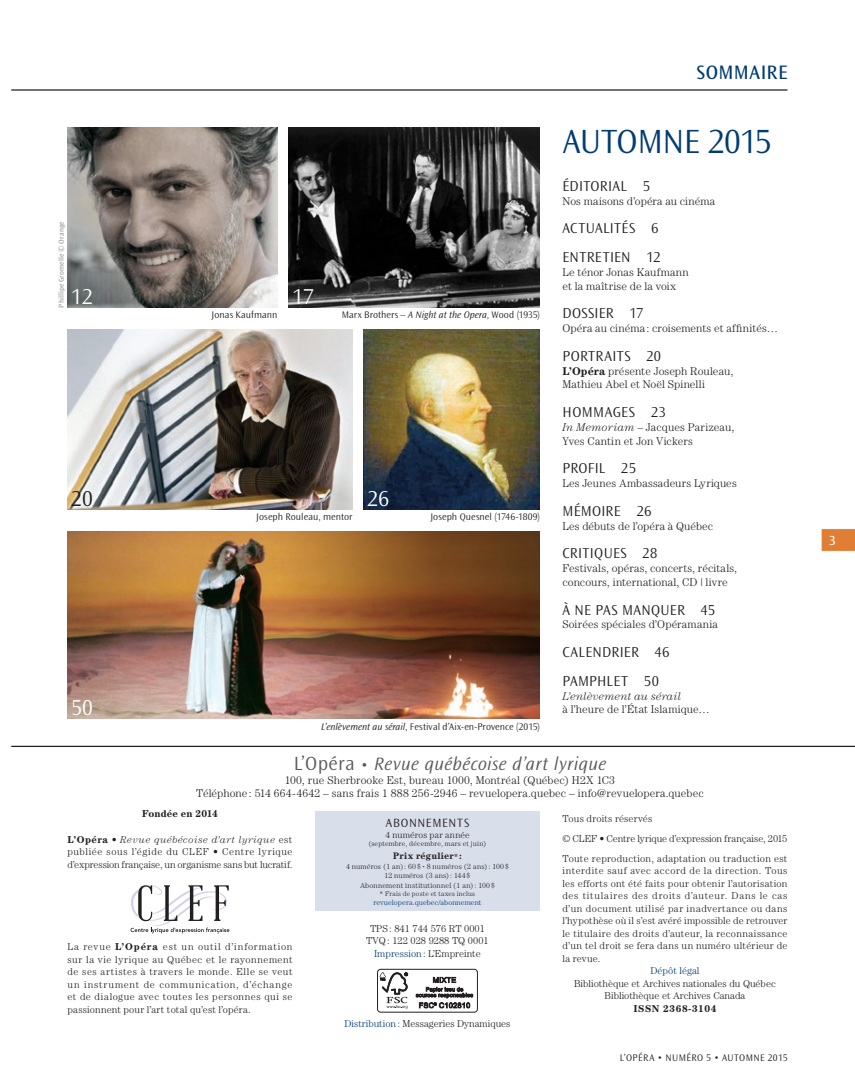
<style>
.page{position:relative;width:855px;height:1080px;background:#fff}
.page>*{position:absolute;margin:0;border:0;box-sizing:border-box;transform-origin:0 0}
.t1{font:300 35px "Ocean Sans Std Opera";letter-spacing:-.02em;color:#003c72}
.t2{font:300 22.5px "Ocean Sans Std Opera";color:#fff}
.t3{font:300 22.5px "Ocean Sans Std Opera";color:#231f20}
.t4{font:20.25px "Ocean Sans Std Opera";letter-spacing:.02em;color:#003c72}
.t5{font:italic 300 18.75px "Ocean Sans Std Opera";letter-spacing:.02em;color:#57585a}
.t6{font:300 15px/28.8px "Ocean Sans Std Opera";letter-spacing:.02em;color:#231f20}
.t7{font:13.75px "Ocean Sans Std Opera";color:#fff}
.t8{font:300 12.5px "Ocean Sans Std Opera";letter-spacing:.055em;color:#231f20}
.t9{font:300 11.25px/13.8px "ITC Century Std Opera";letter-spacing:.005em;color:#231f20}
.t10{font:italic 300 11.25px "ITC Century Std Opera";letter-spacing:.01em;color:#231f20}
.t11{font:300 10px/12.5px "ITC Century Std Opera";color:#231f20;text-align:justify}
.t12{font:300 10px "Ocean Sans Std Opera";letter-spacing:.005em;color:#231f20}
.t13{font:300 10px/20px "ITC Century Std Opera";letter-spacing:.02em;color:#231f20}
.t14{font:300 10px "Ocean Sans Std Opera";letter-spacing:.035em;color:#231f20}
.t15{font:700 10px "ITC Century Std Opera";letter-spacing:.035em;color:#231f20}
.t16{font:700 10px "ITC Century Std Opera";letter-spacing:.01em;color:#231f20}
.t17{font:300 10px "ITC Century Std Opera";color:#003c72}
.t18{font:700 9.38px "ITC Century Std Opera";letter-spacing:.035em;color:#231f20}
.t19{font:300 9px "ITC Century Std Opera";letter-spacing:.02em;color:#231f20}
.t20{font:300 7.5px/8.8px "ITC Century Std Opera";letter-spacing:.025em;color:#231f20;text-align:center}
.t21{font:300 7.5px "ITC Century Std Opera";letter-spacing:.01em;color:#003c72}
.t22{font:7.5px "Ocean Sans Std Opera";letter-spacing:.015em;color:#939598}
.t23{font:300 7.25px "ITC Century Std Opera";letter-spacing:.025em;color:#231f20}
.t24{font:300 6.88px "ITC Century Std Opera";letter-spacing:.03em;color:#231f20}
.s1{font-style:italic}
.s2{font-weight:700}
.s3{font-style:normal;font-size:20px}
.s4{font-style:normal;font-size:15px}
.s5{font-size:7.5px}
.s6{color:#003c72}
</style>
<div class="page">
<img style="left:364px;top:329px;width:176px;height:180px">
<img style="left:68px;top:531px;width:472px;height:188px">
<hr style="left:11px;top:89px;width:777px;height:2px;background:#231f20">
<hr style="left:11px;top:746px;width:844px;height:1px;background:#231f20">
<div style="left:315px;top:811px;width:225px;height:100px;background:#d9deeb"></div>
<svg style="left:131px;top:885px;width:98px;height:48px"></svg>
<img style="left:68px;top:128px;width:210px;height:180px">
<img style="left:68px;top:329px;width:284px;height:180px">
<img style="left:289px;top:128px;width:251px;height:180px">
<div style="left:377px;top:969px;width:101px;height:43px;border:1px solid #231f20;border-radius:3px"></div>
<svg style="left:380px;top:972px;width:28px;height:37px"></svg>
<svg style="left:416px;top:976px;width:57px;height:32px"></svg>
<svg style="left:821px;top:529px;width:34px;height:22px"></svg>
<h3 class="t4" style="left:697px;top:61px;width:92px">SOMMAIRE</h3>
<p class="t22" style="left:57px;top:308px;width:88px;rotate:-90deg">PHILLIPE GROMELLE © ORANGE</p>
<h2 class="t2" style="left:71px;top:284px;width:23px">12</h2>
<h2 class="t3" style="left:71px;top:486px;width:23px">20</h2>
<h2 class="t2" style="left:71px;top:695px;width:23px">50</h2>
<p class="t12" style="left:212px;top:310px;width:67px">Jonas Kaufmann</p>
<h2 class="t2" style="left:292px;top:284px;width:23px">17</h2>
<p class="t12" style="left:342px;top:310px;width:200px">Marx Brothers – <span class="s1">A Night at the Opera</span>, Wood (1935)</p>
<h2 class="t2" style="left:368px;top:486px;width:23px">26</h2>
<p class="t12" style="left:256px;top:512px;width:98px">Joseph Rouleau, mentor</p>
<p class="t12" style="left:430px;top:512px;width:111px">Joseph Quesnel (1746-1809)</p>
<p class="t12" style="left:321px;top:721px;width:220px"><span class="s1">L’enlèvement au sérail</span>, Festival d’Aix-en-Provence (2015)</p>
<h1 class="t1" style="left:563px;top:122px;width:210px">AUTOMNE 2015</h1>
<h3 class="t6" style="left:562px;top:172px;width:89px">ÉDITORIAL 5</h3>
<p class="t9" style="left:562px;top:194px;width:154px">Nos maisons d’opéra au cinéma</p>
<h3 class="t6" style="left:562px;top:214px;width:100px">ACTUALITÉS 6<br>ENTRETIEN 12</h3>
<p class="t9" style="left:562px;top:265px;width:128px">Le ténor Jonas Kaufmann et la maîtrise de la voix</p>
<h3 class="t6" style="left:562px;top:299px;width:82px">DOSSIER 17</h3>
<p class="t9" style="left:562px;top:321px;width:217px">Opéra au cinéma: croisements et affinités…</p>
<h3 class="t6" style="left:562px;top:342px;width:100px">PORTRAITS 20</h3>
<p class="t9" style="left:562px;top:364px;width:172px"><span class="s2">L’Opéra</span> présente Joseph Rouleau,<br>Mathieu Abel et Noël Spinelli</p>
<h3 class="t6" style="left:563px;top:398px;width:105px">HOMMAGES 23</h3>
<p class="t9" style="left:562px;top:420px;width:173px"><span class="s1">In Memoriam</span> – Jacques Parizeau,<br>Yves Cantin et Jon Vickers</p>
<h3 class="t6" style="left:562px;top:454px;width:75px">PROFIL 25</h3>
<p class="t9" style="left:562px;top:476px;width:176px">Les Jeunes Ambassadeurs Lyriques</p>
<h3 class="t6" style="left:562px;top:497px;width:90px">MÉMOIRE 26</h3>
<p class="t9" style="left:562px;top:519px;width:152px">Les débuts de l’opéra à Québec</p>
<h3 class="t6" style="left:562px;top:539px;width:96px">CRITIQUES 28</h3>
<p class="t9" style="left:562px;top:561px;width:176px">Festivals, opéras, concerts, récitals, concours, international, CD | livre</p>
<h3 class="t6" style="left:562px;top:596px;width:154px">À NE PAS MANQUER 45</h3>
<p class="t9" style="left:562px;top:618px;width:157px">Soirées spéciales d’Opéramania</p>
<h3 class="t6" style="left:562px;top:638px;width:108px">CALENDRIER 46<br>PAMPHLET 50</h3>
<p class="t10" style="left:562px;top:689px;width:120px">L’enlèvement au sérail</p>
<p class="t9" style="left:562px;top:702px;width:149px">à l’heure de l’État Islamique…</p>
<h3 class="t5" style="left:294px;top:753px;width:314px"><span class="s3">L’Opéra</span> <span class="s4">•</span> Revue québécoise d’art lyrique</h3>
<p class="t9" style="left:196px;top:773px;width:509px;text-align:center">100, rue Sherbrooke Est, bureau 1000, Montréal (Québec) H2X 1C3<br>Téléphone: 514 664-4642 – sans frais 1 888 256-2946 – revuelopera.quebec – info@revuelopera.quebec</p>
<p class="t16" style="left:142px;top:807px;width:77px">Fondée en 2014</p>
<p class="t11" style="left:68px;top:833px;width:227px"><span class="s2">L’Opéra</span> • <span class="s1">Revue québécoise d’art lyrique</span> est publiée sous l’égide du CLEF • Centre lyrique d’expression française, un organisme sans but lucratif.</p>
<p class="t11" style="left:68px;top:941px;width:227px">La revue <span class="s2">L’Opéra</span> est un outil d’information sur la vie lyrique au Québec et le rayonnement de ses artistes à travers le monde. Elle se veut un instrument de communication, d’échange et de dialogue avec toutes les personnes qui se passionnent pour l’art total qu’est l’opéra.</p>
<p class="t8" style="left:386px;top:816px;width:85px">ABONNEMENTS</p>
<p class="t19" style="left:385px;top:830px;width:86px">4 numéros par année</p>
<p class="t23" style="left:369px;top:840px;width:119px">(septembre, décembre, mars et juin)</p>
<p class="t18" style="left:393px;top:850px;width:70px">Prix régulier<span class="s5">*</span> :</p>
<p class="t20" style="left:346px;top:862px;width:164px">4 numéros (1 an): 60$ <sup>•</sup> 8 numéros (2 ans): 100$<br>12 numéros (3 ans): 144$</p>
<p class="t20" style="left:360px;top:881px;width:136px">Abonnement institutionnel (1 an): 100$</p>
<p class="t24" style="left:380px;top:890px;width:97px">* Frais de poste et taxes inclus</p>
<p class="t21" style="left:373px;top:898px;width:110px">revuelopera.quebec/abonnement</p>
<p class="t11" style="left:366px;top:922px;width:124px;text-align:center">TPS: 841 744 576 RT 0001<br>TVQ: 122 028 9288 TQ 0001<br><span class="s6">Impression:</span> L’Empreinte</p>
<p class="t11" style="left:344px;top:1017px;width:168px"><span class="s6">Distribution:</span> Messageries Dynamiques</p>
<p class="t13" style="left:563px;top:808px;width:226px">Tous droits réservés<br>© CLEF • Centre lyrique d’expression française, 2015<br>Toute reproduction, adaptation ou traduction est</p>
<p class="t11" style="left:563px;top:865px;width:227px">interdite sauf avec accord de la direction. Tous les efforts ont été faits pour obtenir l’autorisation des titulaires des droits d’auteur. Dans le cas d’un document utilisé par inadvertance ou dans l’hypothèse où il s’est avéré impossible de retrouver le titulaire des droits d’auteur, la reconnaissance d’un tel droit se fera dans un numéro ultérieur de la revue.</p>
<p class="t17" style="left:651px;top:965px;width:50px">Dépôt légal</p>
<p class="t11" style="left:574px;top:977px;width:203px;text-align:center">Bibliothèque et Archives nationales du Québec<br>Bibliothèque et Archives Canada</p>
<p class="t15" style="left:633px;top:1003px;width:85px">ISSN 2368-3104</p>
<p class="t14" style="left:620px;top:1052px;width:169px">L’OPÉRA • NUMÉRO 5 • AUTOMNE 2015</p>
<h3 class="t7" style="left:829px;top:533px;width:8px">3</h3>
</div>
